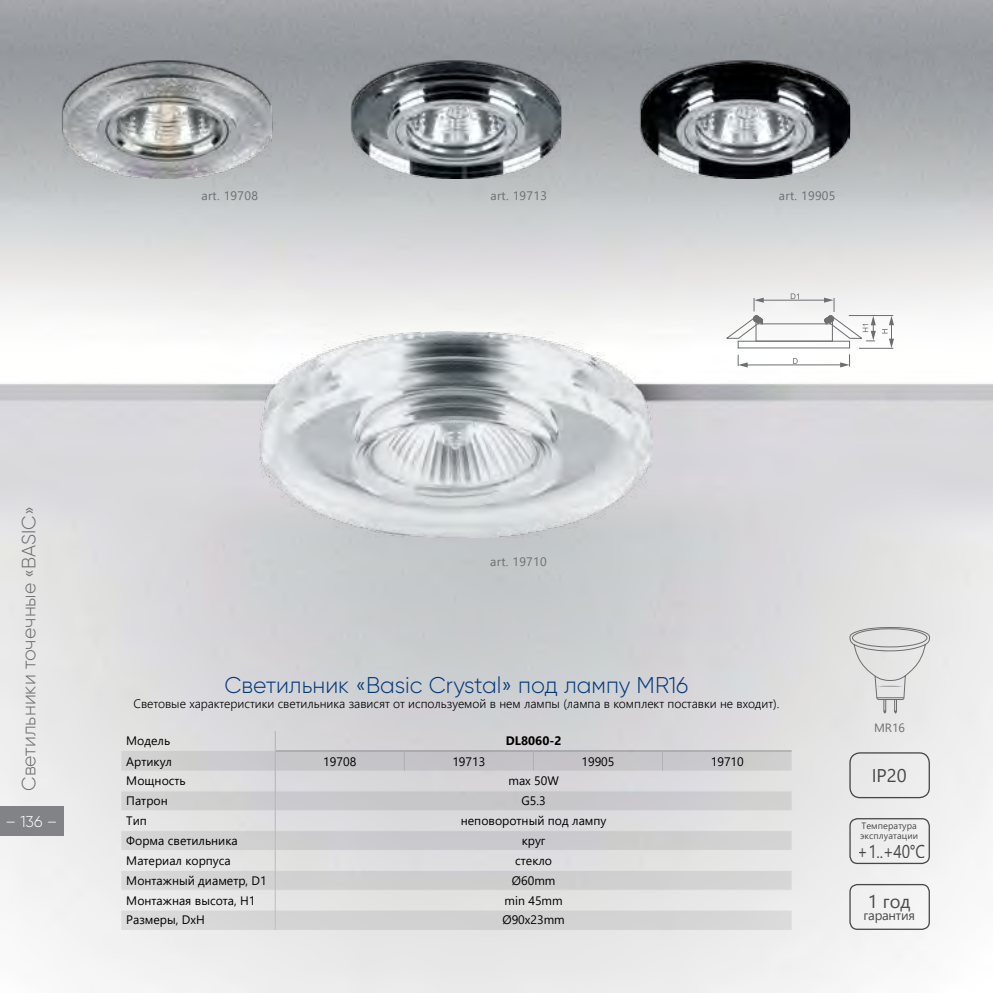
<style>
.page{position:relative;width:993px;height:993px;background:#fff}
.page>*{position:absolute;margin:0;border:0;box-sizing:border-box;transform-origin:0 0}
.t1{font:300 22.75px "Gilroy";color:#034694}
.t2{font:300 19.25px "Gilroy";color:#6d6e71}
.t3{font:18.38px "Segoe UI";color:#000;scale:.84 1}
.t4{font:18.38px "Segoe UI";color:#000}
.t5{font:300 15.75px "Gilroy";color:#fff}
.t6{font:13.12px "Segoe UI";letter-spacing:-.02em;color:#000}
.t7{font:12.25px "Segoe UI";color:#000}
.t8{font:300 12.25px "Segoe UI";color:#000}
.t9{font:12.25px "Segoe UI";letter-spacing:.025em;color:#6d6e71}
.t10{font:700 12.25px "Segoe UI";color:#000}
.t11{font:12.08px "Segoe UI";color:#6d6e71}
.t12{font:9.1px/9.1px "Segoe UI";letter-spacing:.01em;color:#000}
</style>
<div class="page">
<img style="left:0;top:0;width:992px;height:992px">
<div style="left:0;top:805px;width:63px;height:30px;background:#818386"></div>
<hr style="left:745px;top:364px;width:96px;height:1px;background:#6d6e71">
<svg style="left:737px;top:354px;width:10px;height:13px"></svg>
<svg style="left:839px;top:354px;width:10px;height:13px"></svg>
<svg style="left:792px;top:358px;width:5px;height:6px"></svg>
<hr style="left:858px;top:348px;width:35px;height:1px;background:#6d6e71">
<svg style="left:881px;top:315px;width:12px;height:33px"></svg>
<svg style="left:726px;top:293px;width:149px;height:49px"></svg>
<hr style="left:848px;top:315px;width:44px;height:1px;background:#6d6e71">
<div style="left:849px;top:817px;width:80px;height:46px;border:1px solid #000;border-radius:7px"></div>
<div style="left:849px;top:883px;width:80px;height:46px;border:1px solid #000;border-radius:7px"></div>
<div style="left:849px;top:752px;width:80px;height:46px;border:1px solid #000;border-radius:10px"></div>
<svg style="left:849px;top:627px;width:80px;height:86px;background:#dadada"></svg>
<img style="left:259px;top:331px;width:393px;height:206px">
<svg style="left:121px;top:750px;width:670px;height:179px;background:#d6d6d7"></svg>
<hr style="left:121px;top:770px;width:154px;height:1px;background:#fff">
<hr style="left:275px;top:770px;width:129px;height:1px;background:#fff">
<hr style="left:404px;top:770px;width:129px;height:1px;background:#fff">
<hr style="left:533px;top:770px;width:129px;height:1px;background:#fff">
<hr style="left:662px;top:770px;width:129px;height:1px;background:#fff">
<hr style="left:121px;top:790px;width:154px;height:1px;background:#fff">
<hr style="left:275px;top:790px;width:129px;height:1px;background:#fff">
<hr style="left:404px;top:790px;width:129px;height:1px;background:#fff">
<hr style="left:533px;top:790px;width:129px;height:1px;background:#fff">
<hr style="left:662px;top:790px;width:129px;height:1px;background:#fff">
<hr style="left:121px;top:810px;width:154px;height:1px;background:#fff">
<hr style="left:275px;top:810px;width:129px;height:1px;background:#fff">
<hr style="left:404px;top:810px;width:129px;height:1px;background:#fff">
<hr style="left:533px;top:810px;width:129px;height:1px;background:#fff">
<hr style="left:662px;top:810px;width:129px;height:1px;background:#fff">
<hr style="left:121px;top:830px;width:154px;height:1px;background:#fff">
<hr style="left:275px;top:830px;width:129px;height:1px;background:#fff">
<hr style="left:404px;top:830px;width:129px;height:1px;background:#fff">
<hr style="left:533px;top:830px;width:129px;height:1px;background:#fff">
<hr style="left:662px;top:830px;width:129px;height:1px;background:#fff">
<hr style="left:121px;top:849px;width:154px;height:1px;background:#fff">
<hr style="left:275px;top:849px;width:129px;height:1px;background:#fff">
<hr style="left:404px;top:849px;width:129px;height:1px;background:#fff">
<hr style="left:533px;top:849px;width:129px;height:1px;background:#fff">
<hr style="left:662px;top:849px;width:129px;height:1px;background:#fff">
<hr style="left:121px;top:869px;width:154px;height:1px;background:#fff">
<hr style="left:275px;top:869px;width:129px;height:1px;background:#fff">
<hr style="left:404px;top:869px;width:129px;height:1px;background:#fff">
<hr style="left:533px;top:869px;width:129px;height:1px;background:#fff">
<hr style="left:662px;top:869px;width:129px;height:1px;background:#fff">
<hr style="left:121px;top:889px;width:154px;height:1px;background:#fff">
<hr style="left:275px;top:889px;width:129px;height:1px;background:#fff">
<hr style="left:404px;top:889px;width:129px;height:1px;background:#fff">
<hr style="left:533px;top:889px;width:129px;height:1px;background:#fff">
<hr style="left:662px;top:889px;width:129px;height:1px;background:#fff">
<hr style="left:121px;top:909px;width:154px;height:1px;background:#fff">
<hr style="left:275px;top:909px;width:129px;height:1px;background:#fff">
<hr style="left:404px;top:909px;width:129px;height:1px;background:#fff">
<hr style="left:533px;top:909px;width:129px;height:1px;background:#fff">
<hr style="left:662px;top:909px;width:129px;height:1px;background:#fff">
<hr style="left:275px;top:750px;width:129px;height:1px;background:#a7a9ac">
<hr style="left:404px;top:750px;width:129px;height:1px;background:#a7a9ac">
<hr style="left:533px;top:750px;width:129px;height:1px;background:#a7a9ac">
<hr style="left:662px;top:750px;width:129px;height:1px;background:#a7a9ac">
<svg style="left:404px;top:751px;width:1px;height:19px"></svg>
<svg style="left:533px;top:751px;width:1px;height:19px"></svg>
<svg style="left:662px;top:751px;width:1px;height:19px"></svg>
<svg style="left:275px;top:730px;width:1px;height:199px"></svg>
<div style="left:62px;top:60px;width:211px;height:117px;background:#000;opacity:.8"></div>
<img style="left:64px;top:63px;width:208px;height:115px">
<div style="left:351px;top:60px;width:211px;height:117px;background:#000;opacity:.8"></div>
<img style="left:352px;top:63px;width:208px;height:115px">
<div style="left:639px;top:60px;width:211px;height:117px;background:#000;opacity:.8"></div>
<img style="left:640px;top:63px;width:209px;height:115px">
<p class="t9" style="left:201px;top:184px;width:58px">art. 19708</p>
<p class="t9" style="left:490px;top:184px;width:58px">art. 19713</p>
<p class="t9" style="left:778px;top:184px;width:58px">art. 19905</p>
<h2 class="t2" style="left:17px;top:790px;width:286px;rotate:-90deg">Светильники точечные «BASIC»</h2>
<p class="t5" style="left:6px;top:811px;width:53px">– 136 –</p>
<p class="t9" style="left:490px;top:549px;width:58px">art. 19710</p>
<h1 class="t1" style="left:224px;top:670px;width:465px">Светильник «Basic Crystal» под лампу MR16</h1>
<p class="t8" style="left:133px;top:692px;width:647px">Световые характеристики светильника зависят от используемой в нем лампы (лампа в комплект поставки не входит).</p>
<p class="t7" style="left:126px;top:729px;width:45px">Модель</p>
<p class="t10" style="left:505px;top:729px;width:57px">DL8060-2</p>
<p class="t7" style="left:126px;top:749px;width:47px">Артикул</p>
<p class="t7" style="left:323px;top:749px;width:35px">19708</p>
<p class="t7" style="left:452px;top:749px;width:35px">19713</p>
<p class="t7" style="left:581px;top:749px;width:35px">19905</p>
<p class="t7" style="left:710px;top:749px;width:35px">19710</p>
<p class="t7" style="left:126px;top:769px;width:61px">Мощность</p>
<p class="t7" style="left:508px;top:769px;width:52px">max 50W</p>
<p class="t7" style="left:126px;top:789px;width:43px">Патрон</p>
<p class="t7" style="left:521px;top:789px;width:26px">G5.3</p>
<p class="t7" style="left:126px;top:809px;width:22px">Тип</p>
<p class="t7" style="left:460px;top:809px;width:147px">неповоротный под лампу</p>
<p class="t7" style="left:126px;top:828px;width:113px">Форма светильника</p>
<p class="t7" style="left:521px;top:828px;width:25px">круг</p>
<p class="t7" style="left:126px;top:848px;width:106px">Материал корпуса</p>
<p class="t7" style="left:515px;top:848px;width:38px">стекло</p>
<p class="t7" style="left:126px;top:868px;width:142px">Монтажный диаметр, D1</p>
<p class="t7" style="left:511px;top:868px;width:45px">Ø60mm</p>
<p class="t7" style="left:126px;top:888px;width:131px">Монтажная высота, H1</p>
<p class="t7" style="left:504px;top:888px;width:60px">min 45mm</p>
<p class="t7" style="left:126px;top:908px;width:80px">Размеры, DxH</p>
<p class="t7" style="left:502px;top:908px;width:64px">Ø90x23mm</p>
<p class="t11" style="left:873px;top:716px;width:32px">MR16</p>
<h3 class="t4" style="left:871px;top:757px;width:36px">IP20</h3>
<p class="t12" style="left:859px;top:820px;width:59px">Температура эксплуатации</p>
<h3 class="t3" style="left:857px;top:833px;width:82px">+1..+40°C</h3>
<h3 class="t4" style="left:867px;top:883px;width:44px">1 год</h3>
<p class="t6" style="left:863px;top:902px;width:53px">гарантия</p>
</div>
